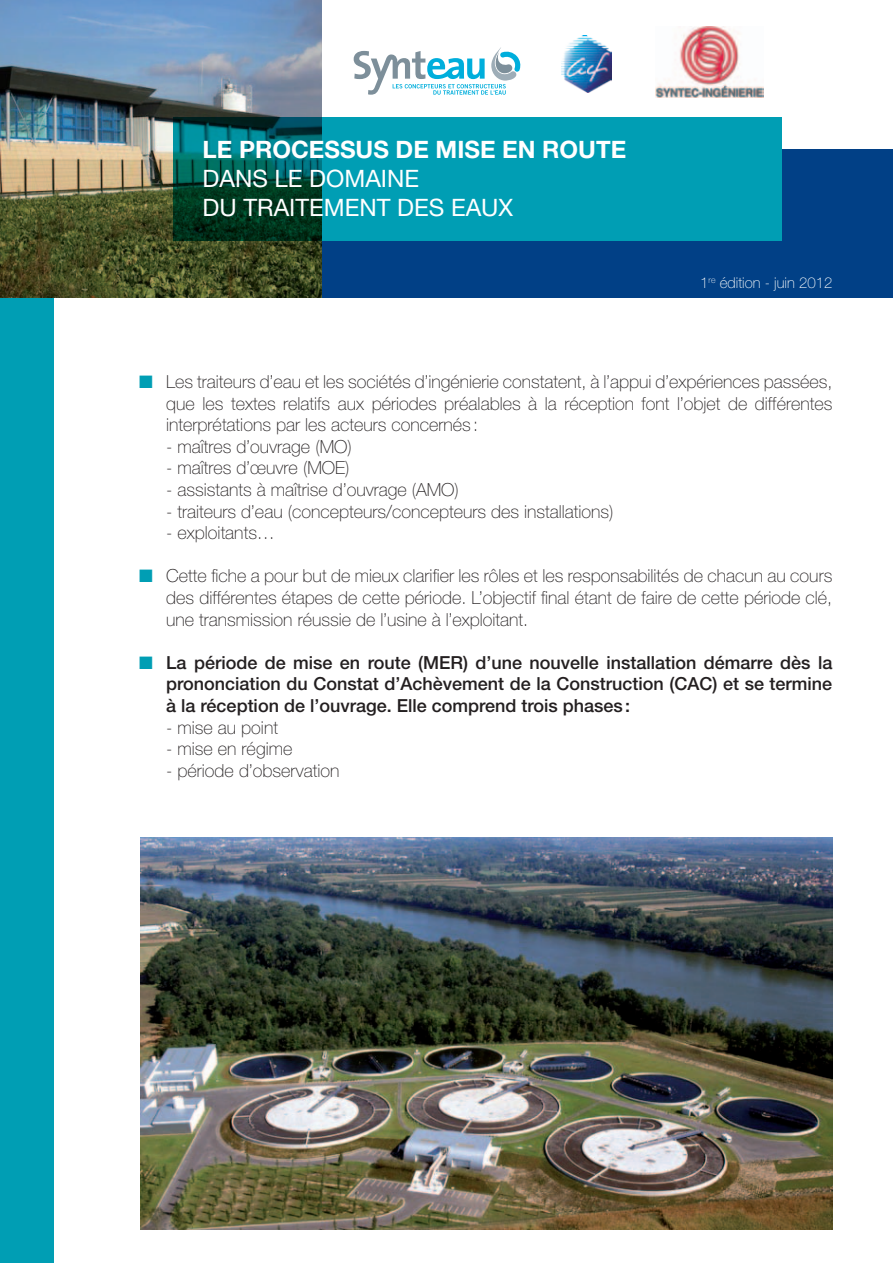
<style>
.page{position:relative;width:893px;height:1263px;background:#fff}
.page>*{position:absolute;margin:0;border:0;box-sizing:border-box;transform-origin:0 0}
.t1{font:24px/28.8px "Helvetica Neue LT Std";color:#fff}
.t2{font:700 24px "Helvetica Neue LT Std";color:#fff}
.t3{font:100 18px/21.6px "Helvetica Neue LT Std";color:#231f20;text-align:justify}
.t4{font:500 18px/21.6px "Helvetica Neue LT Std";color:#231f20;text-align:justify}
.t5{font:100 15px "Helvetica Neue LT Std";color:#fff}
.s1{color:#009eb4}
</style>
<div class="page">
<div style="left:0;top:179px;width:53px;height:1084px;background:#009eb4"></div>
<div style="left:0;top:149px;width:893px;height:149px;background:#014086"></div>
<div style="left:322px;top:117px;width:459px;height:123px;background:#009eb4"></div>
<img style="left:0;top:0;width:322px;height:298px">
<svg style="left:173px;top:117px;width:149px;height:123px;background:#004f46"></svg>
<img style="left:562px;top:35px;width:50px;height:58px">
<svg style="left:354px;top:47px;width:166px;height:48px"></svg>
<img style="left:655px;top:27px;width:109px;height:70px">
<img style="left:140px;top:838px;width:692px;height:391px">
<h1 class="t2" style="left:203px;top:135px;width:425px">LE PROCESSUS DE MISE EN ROUTE</h1>
<h1 class="t1" style="left:203px;top:164px;width:312px">DANS LE DOMAINE<br>DU TRAITEMENT DEs EAUx</h1>
<p class="t5" style="left:700px;top:274px;width:134px">1<sup>re</sup> édition - juin 2012</p>
<p class="t3" style="left:166px;top:371px;width:668px;text-indent:-27px"><span class="s1">■</span> Les traiteurs d’eau et les sociétés d’ingénierie constatent, à l’appui d’expériences passées, que les textes relatifs aux périodes préalables à la réception font l’objet de différentes interprétations par les acteurs concernés :</p>
<p class="t3" style="left:166px;top:435px;width:187px">- maîtres d’ouvrage (MO)</p>
<p class="t3" style="left:166px;top:457px;width:185px">- maîtres d’œuvre (MOE)</p>
<p class="t3" style="left:166px;top:479px;width:294px">- assistants à maîtrise d’ouvrage (AMO)</p>
<p class="t3" style="left:166px;top:500px;width:449px">- traiteurs d’eau (concepteurs/concepteurs des installations)</p>
<p class="t3" style="left:166px;top:522px;width:110px">- exploitants…</p>
<p class="t3" style="left:166px;top:565px;width:667px;text-indent:-27px"><span class="s1">■</span> Cette fiche a pour but de mieux clarifier les rôles et les responsabilités de chacun au cours des différentes étapes de cette période. L’objectif final étant de faire de cette période clé, une transmission réussie de l’usine à l’exploitant.</p>
<p class="t4" style="left:166px;top:651px;width:668px;text-indent:-27px"><span class="s1">■</span> La période de mise en route (MER) d’une nouvelle installation démarre dès la prononciation du Constat d’Achèvement de la Construction (CAC) et se termine à la réception de l’ouvrage. Elle comprend trois phases:</p>
<p class="t3" style="left:166px;top:716px;width:113px">- mise au point</p>
<p class="t3" style="left:166px;top:738px;width:128px">- mise en régime</p>
<p class="t3" style="left:166px;top:759px;width:175px">- période d’observation</p>
</div>
